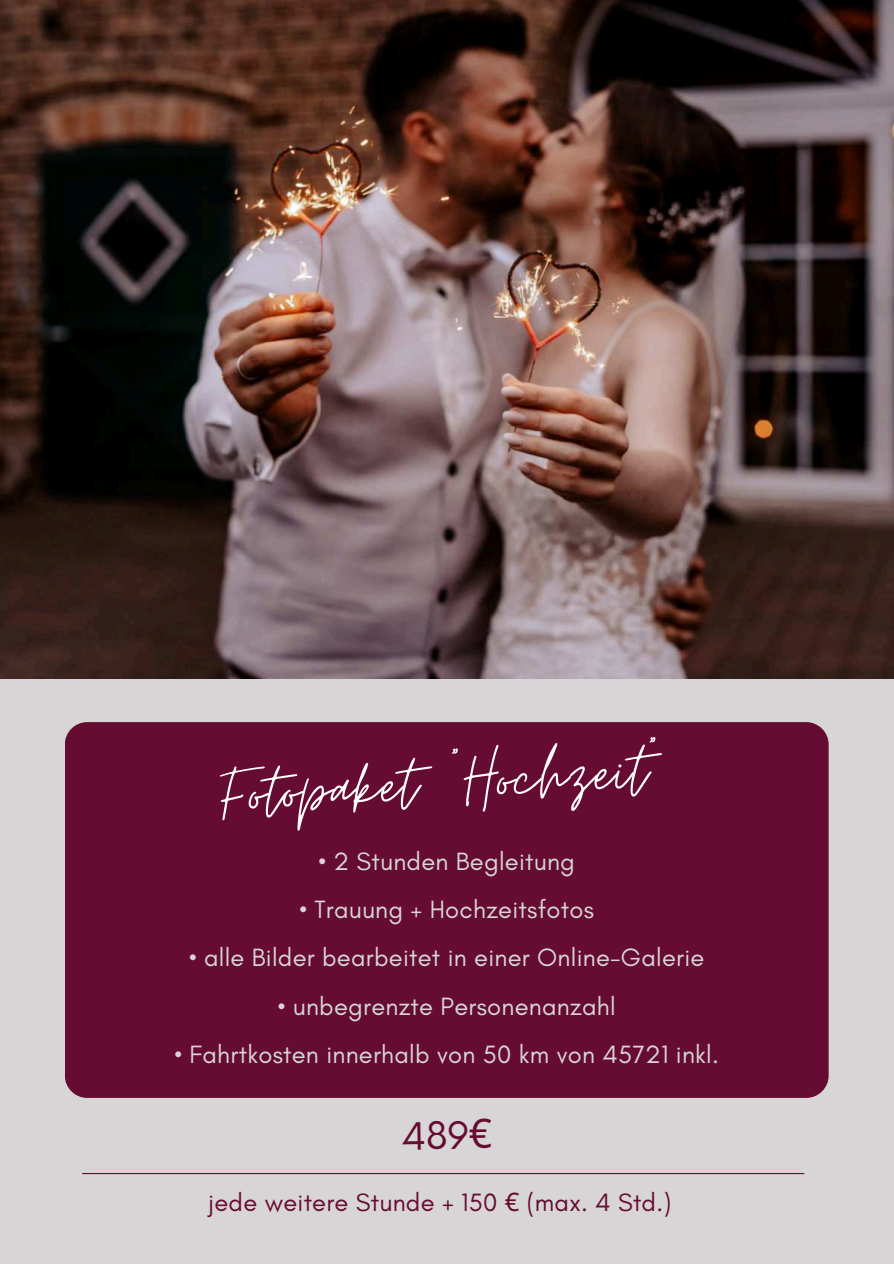
<style>
.page{position:relative;width:894px;height:1264px;background:#fff}
.page>*{position:absolute;margin:0;border:0;box-sizing:border-box;transform-origin:0 0}
.t1{font:82.5px "Moon Time";color:#fff}
.t2{font:40.35px "Glacial Indifference";color:#660b31}
.t3{font:25.5px "Glacial Indifference";letter-spacing:.01em;color:#d8d5d6}
.t4{font:25.5px "Glacial Indifference";letter-spacing:.01em;color:#660b31}
.s1{font-family:"Noto Sans"}
</style>
<div class="page">
<div style="left:0;top:0;width:893px;height:1263px;background:#d8d5d6"></div>
<div style="left:65px;top:722px;width:763px;height:375px;background:#660b31;border-radius:22px"></div>
<img style="left:0;top:0;width:893px;height:678px">
<hr style="left:82px;top:1172px;width:722px;height:2px;background:#660b31">
<h1 class="t1" style="left:218px;top:745px;width:442px;rotate:-3deg">Fotopaket &lt;Hochzeit=</h1>
<p class="t3" style="left:318px;top:846px;width:258px">• 2 Stunden Begleitung</p>
<p class="t3" style="left:299px;top:895px;width:296px">• Trauung + Hochzeitsfotos</p>
<p class="t3" style="left:189px;top:943px;width:516px">• alle Bilder bearbeitet in einer Online-Galerie</p>
<p class="t3" style="left:278px;top:992px;width:339px">• unbegrenzte Personenanzahl</p>
<p class="t3" style="left:174px;top:1040px;width:546px">• Fahrtkosten innerhalb von 50 km von 45721 inkl.</p>
<h2 class="t2" style="left:401px;top:1113px;width:92px;rotate:-1deg">489<span class="s1">€</span></h2>
<p class="t4" style="left:208px;top:1188px;width:464px">jede weitere Stunde + 150 <span class="s1">€</span> (max. 4 Std.)</p>
</div>
